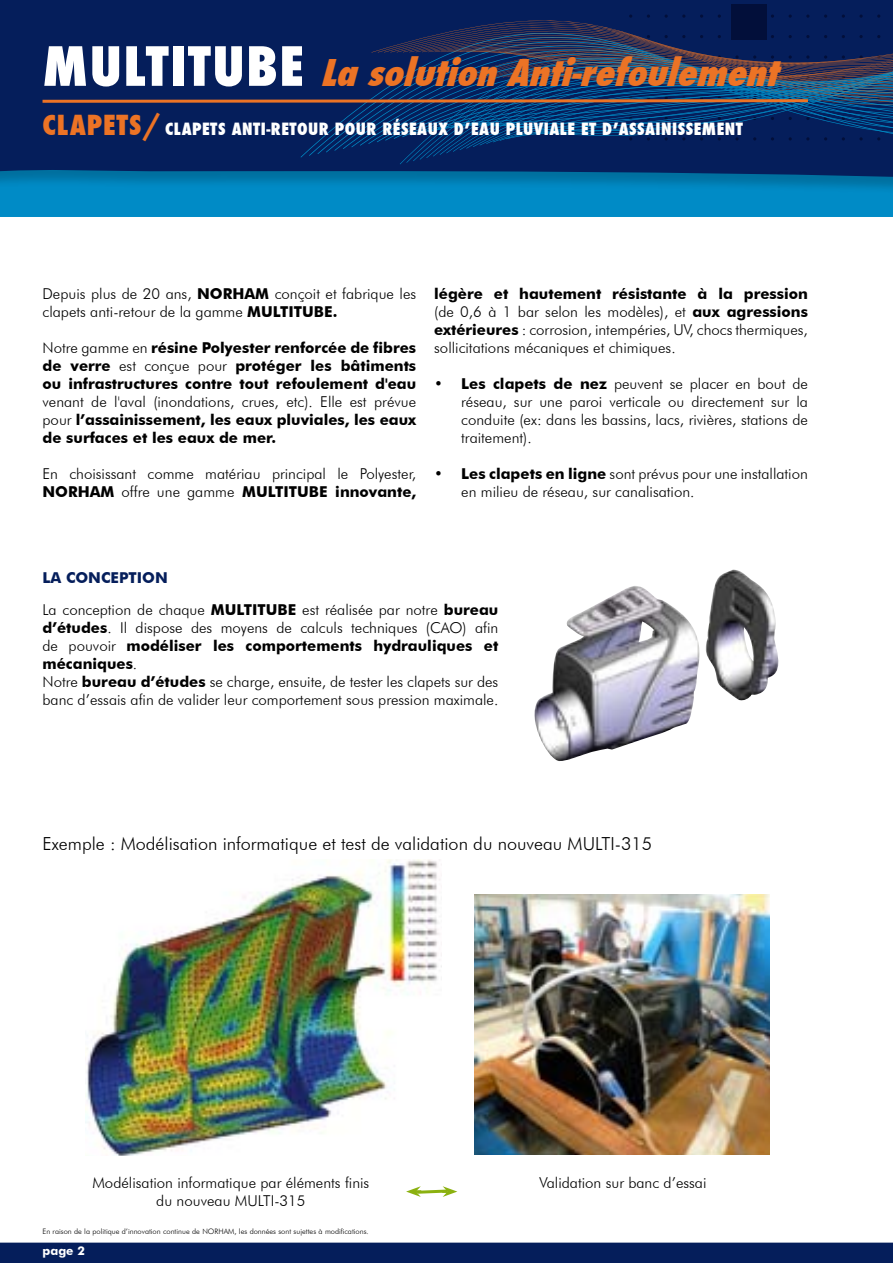
<style>
.page{position:relative;width:893px;height:1263px;background:#fff}
.page>*{position:absolute;margin:0;border:0;box-sizing:border-box;transform-origin:0 0}
.t1{font:800 condensed 52.5px "Futura";color:#fff}
.t2{font:italic 800 condensed 36px "Futura";color:#ec7325}
.t3{font:300 18px "Futura BT";color:#000}
.t4{font:800 condensed 16.5px "Futura";letter-spacing:.03em;color:#fff}
.t5{font:300 15px/18px "Futura BT";color:#000}
.t6{font:700 15px/18px "Futura BT";color:#000;text-align:justify}
.t7{font:700 15px "Futura BT";color:#051e5b}
.t8{font:700 12px "Futura BT";color:#fff}
.t9{font:300 7.5px "Futura BT";color:#000}
.s1{font-style:normal;font-size:52.5px;color:#fff}
.s2{font-size:27px;color:#ec7325}
.s3{font-weight:700}
.s4{font-weight:300}
</style>
<div class="page">
<svg style="left:0;top:0;width:893px;height:217px;background:#024d88"></svg>
<svg style="left:478px;top:105px;width:415px;height:36px;background:#033370"></svg>
<svg style="left:0;top:1151px;width:893px;height:112px"></svg>
<svg style="left:40px;top:0;width:853px;height:104px;background:#142b5d"></svg>
<svg style="left:406px;top:1186px;width:51px;height:11px"></svg>
<img style="left:534px;top:570px;width:245px;height:191px">
<img style="left:475px;top:895px;width:294px;height:259px">
<img style="left:86px;top:859px;width:355px;height:296px">
<h1 class="t1" style="left:43px;top:31px;width:30px">MULTITU</h1>
<h2 class="t2" style="left:246px;top:48px;width:546px"><span class="s1">B E</span> LasolutionAnti-refoulement</h2>
<p class="t4" style="left:43px;top:118px;width:702px"><span class="s2">CLAPETS/</span> CLAPETS ANTI-RETOUR POUR RÉSEAUX D’EAU PLUVIALE ET D’ASSAINISSEMENT</p>
<p class="t5" style="left:43px;top:284px;width:375px">Depuis plus de 20 ans, <span class="s3">NORHAM</span> conçoit et fabrique les clapets anti-retour de la gamme <span class="s3">MULTITUBE.</span></p>
<p class="t6" style="left:43px;top:338px;width:375px"><span class="s4">Notre gamme en</span> résine Polyester renforcée de fibres de verre <span class="s4">est conçue pour</span> protéger les bâtiments ou infrastructures contre tout refoulement d'eau</p>
<p class="t6" style="left:43px;top:392px;width:375px"><span class="s4">venant de l'aval (inondations, crues, etc). Elle est prévue pour</span> l’assainissement, les eaux pluviales, les eaux de surfaces et les eaux de mer.</p>
<p class="t5" style="left:43px;top:464px;width:375px">En choisissant comme matériau principal le Polyester,<br><span class="s3">NORHAM</span> offre une gamme <span class="s3">MULTITUBE innovante,</span></p>
<p class="t5" style="left:434px;top:284px;width:375px;text-align:justify"><span class="s3">légère et hautement résistante à la pression </span>(de 0,6 à 1 bar selon les modèles), et <span class="s3">aux agressions extérieures</span> : corrosion, intempéries, UV, chocs thermiques, sollicitations mécaniques et chimiques.</p>
<p class="t5" style="left:461px;top:374px;width:348px;text-align:justify;text-indent:-27px"><span class="s3">• Les clapets de nez</span> peuvent se placer en bout de réseau, sur une paroi verticale ou directement sur la conduite (ex: dans les bassins, lacs, rivières, stations de traitement).</p>
<p class="t5" style="left:461px;top:464px;width:348px;text-indent:-27px"><span class="s3">• Les clapets en ligne</span> sont prévus pour une installation en milieu de réseau, sur canalisation.</p>
<p class="t7" style="left:43px;top:568px;width:35px">la conception</p>
<p class="t5" style="left:43px;top:600px;width:457px">La conception de chaque <span class="s3">MULTITUBE</span> est réalisée par notre <span class="s3">bureau d’études</span>. Il dispose des moyens de calculs techniques (CAO) afin de pouvoir <span class="s3">modéliser les comportements hydrauliques et mécaniques</span>.<br>Notre <span class="s3">bureau d’études</span> se charge, ensuite, de tester les clapets sur des banc d’essais afin de valider leur comportement sous pression maximale.</p>
<p class="t3" style="left:43px;top:833px;width:611px">Exemple : Modélisation informatique et test de validation du nouveau MULTI-315</p>
<p class="t5" style="left:92px;top:1174px;width:278px">Modélisation informatique par éléments finis</p>
<p class="t5" style="left:539px;top:1174px;width:169px">Validation sur banc d’essai</p>
<p class="t5" style="left:156px;top:1192px;width:151px">du nouveau MULTI-315</p>
<p class="t9" style="left:43px;top:1226px;width:328px">En raison de la politique d’innovation continue de NORHAM, les données sont sujettes à modifications.</p>
<p class="t8" style="left:43px;top:1243px;width:44px">page 2</p>
</div>
